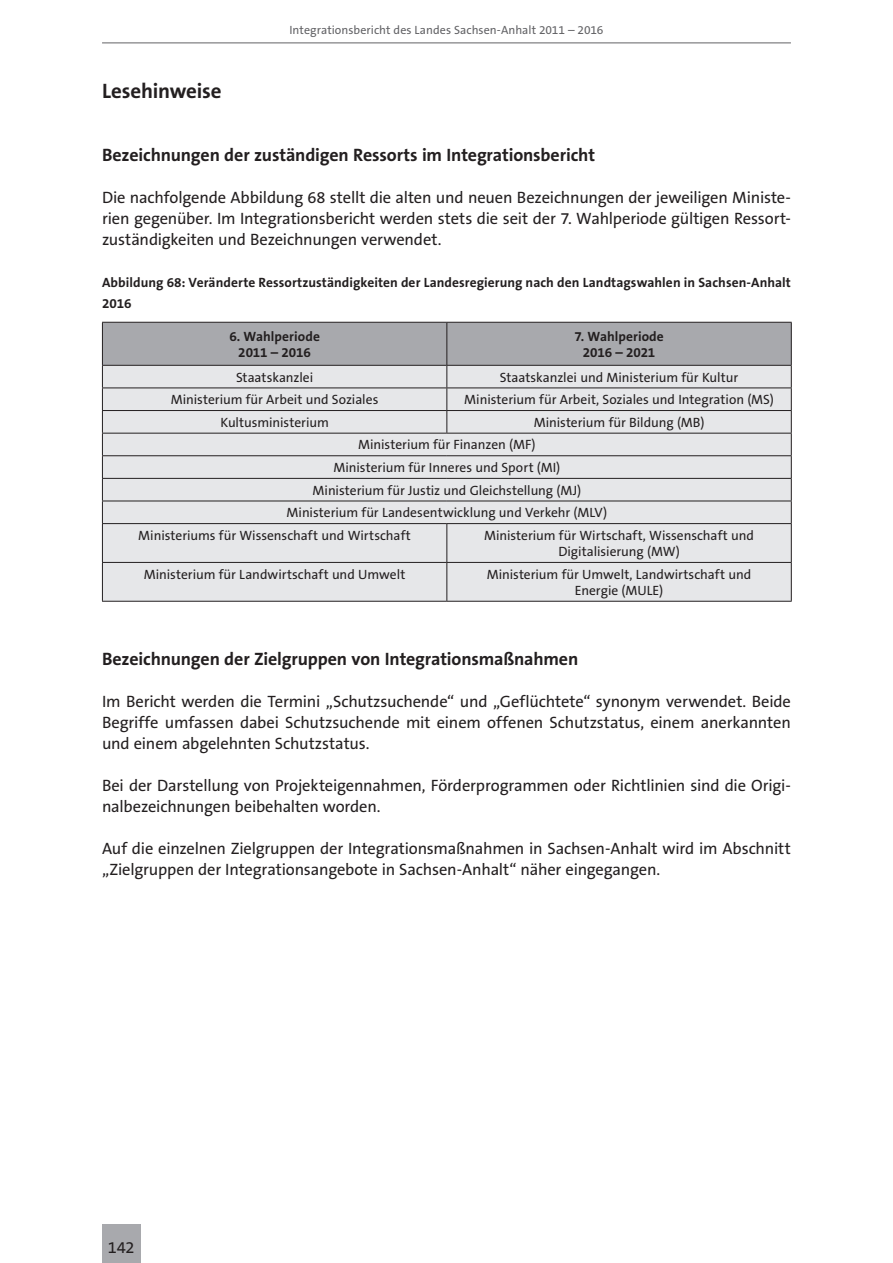
<style>
.page{position:relative;width:893px;height:1263px;background:#fff}
.page>*{position:absolute;margin:0;border:0;box-sizing:border-box;transform-origin:0 0}
.t1{font:700 21px "The Sans B7";letter-spacing:-.005em;color:#231f20}
.t2{font:700 18px "The Sans B7";letter-spacing:-.01em;color:#231f20}
.t3{font:16.5px/21px "The Sans B5 Plain";letter-spacing:-.01em;color:#231f20;text-align:justify}
.t4{font:13.5px/16.2px "The Sans B5 Plain";letter-spacing:-.005em;color:#231f20;text-align:center}
.t5{font:700 13.5px/16.2px "The Sans B7";letter-spacing:.005em;color:#231f20;text-align:center}
.t6{font:12px "The Sans B5 Plain";letter-spacing:.005em;color:#636366}
</style>
<div class="page">
<div style="left:102px;top:1225px;width:38px;height:38px;background:#a8a9ad"></div>
<hr style="left:102px;top:43px;width:689px;height:1px;background:#636366">
<div style="left:103px;top:524px;width:688px;height:77px;background:#e6e7e9"></div>
<svg style="left:102px;top:322px;width:690px;height:201px;background:#d0d1d3"></svg>
<hr style="left:102px;top:523px;width:345px;height:1px;background:#231f20">
<hr style="left:102px;top:524px;width:1px;height:38px;background:#231f20">
<hr style="left:447px;top:523px;width:345px;height:1px;background:#231f20">
<hr style="left:446px;top:524px;width:1px;height:38px;background:#231f20">
<hr style="left:791px;top:524px;width:1px;height:38px;background:#231f20">
<hr style="left:102px;top:562px;width:345px;height:1px;background:#231f20">
<hr style="left:102px;top:563px;width:1px;height:38px;background:#231f20">
<hr style="left:447px;top:562px;width:345px;height:1px;background:#231f20">
<hr style="left:446px;top:563px;width:1px;height:38px;background:#231f20">
<hr style="left:791px;top:563px;width:1px;height:38px;background:#231f20">
<hr style="left:102px;top:601px;width:345px;height:1px;background:#231f20">
<hr style="left:447px;top:601px;width:345px;height:1px;background:#231f20">
<p class="t1" style="left:102px;top:79px;width:121px">Lesehinweise</p>
<p class="t6" style="left:289px;top:24px;width:315px">Integrationsbericht des Landes Sachsen-Anhalt 2011 – 2016</p>
<p class="t2" style="left:102px;top:145px;width:495px">Bezeichnungen der zuständigen Ressorts im Integrationsbericht</p>
<p class="t3" style="left:102px;top:187px;width:690px">Die nachfolgende Abbildung 68 stellt die alten und neuen Bezeichnungen der jeweiligen Ministe&shy;rien gegenüber. Im Integrationsbericht werden stets die seit der 7. Wahlperiode gültigen Ressort&shy;zuständigkeiten und Bezeichnungen verwendet.</p>
<p class="t5" style="left:102px;top:272px;width:690px;line-height:21px;text-align:left">Abbildung 68: Veränderte Ressortzuständigkeiten der Landesregierung nach den Landtagswahlen in Sachsen-Anhalt<br>2016</p>
<p class="t5" style="left:229px;top:328px;width:92px">6. Wahlperiode<br>2011 – 2016</p>
<p class="t5" style="left:574px;top:328px;width:91px">7. Wahlperiode<br>2016 – 2021</p>
<p class="t4" style="left:236px;top:369px;width:79px">Staatskanzlei</p>
<p class="t4" style="left:500px;top:369px;width:240px">Staatskanzlei und Ministerium für Kultur</p>
<p class="t4" style="left:171px;top:392px;width:209px">Ministerium für Arbeit und Soziales</p>
<p class="t4" style="left:464px;top:392px;width:311px">Ministerium für Arbeit, Soziales und Integration (MS)</p>
<p class="t4" style="left:220px;top:415px;width:110px">Kultusministerium</p>
<p class="t4" style="left:534px;top:415px;width:172px">Ministerium für Bildung (MB)</p>
<p class="t4" style="left:358px;top:437px;width:179px">Ministerium für Finanzen (MF)</p>
<p class="t4" style="left:333px;top:460px;width:228px">Ministerium für Inneres und Sport (MI)</p>
<p class="t4" style="left:313px;top:482px;width:270px">Ministerium für Justiz und Gleichstellung (MJ)</p>
<p class="t4" style="left:287px;top:505px;width:322px">Ministerium für Landesentwicklung und Verkehr (MLV)</p>
<p class="t4" style="left:138px;top:528px;width:274px">Ministeriums für Wissenschaft und Wirtschaft</p>
<p class="t4" style="left:484px;top:528px;width:272px">Ministerium für Wirtschaft, Wissenschaft und<br>Digitalisierung (MW)</p>
<p class="t4" style="left:144px;top:566px;width:263px">Ministerium für Landwirtschaft und Umwelt</p>
<p class="t4" style="left:487px;top:566px;width:266px">Ministerium für Umwelt, Landwirtschaft und<br>Energie (MULE)</p>
<p class="t2" style="left:102px;top:649px;width:478px">Bezeichnungen der Zielgruppen von Integrationsmaßnahmen</p>
<p class="t3" style="left:102px;top:691px;width:690px">Im Bericht werden die Termini „Schutzsuchende“ und „Geflüchtete“ synonym verwendet. Beide Begriffe umfassen dabei Schutzsuchende mit einem offenen Schutzstatus, einem anerkannten und einem abgelehnten Schutzstatus.</p>
<p class="t3" style="left:102px;top:775px;width:690px">Bei der Darstellung von Projekteigennahmen, Förderprogrammen oder Richtlinien sind die Origi&shy;nalbezeichnungen beibehalten worden.</p>
<p class="t3" style="left:102px;top:838px;width:690px">Auf die einzelnen Zielgruppen der Integrationsmaßnahmen in Sachsen-Anhalt wird im Abschnitt „Zielgruppen der Integrationsangebote in Sachsen-Anhalt“ näher eingegangen.</p>
<p class="t3" style="left:108px;top:1237px;width:28px">142</p>
</div>
